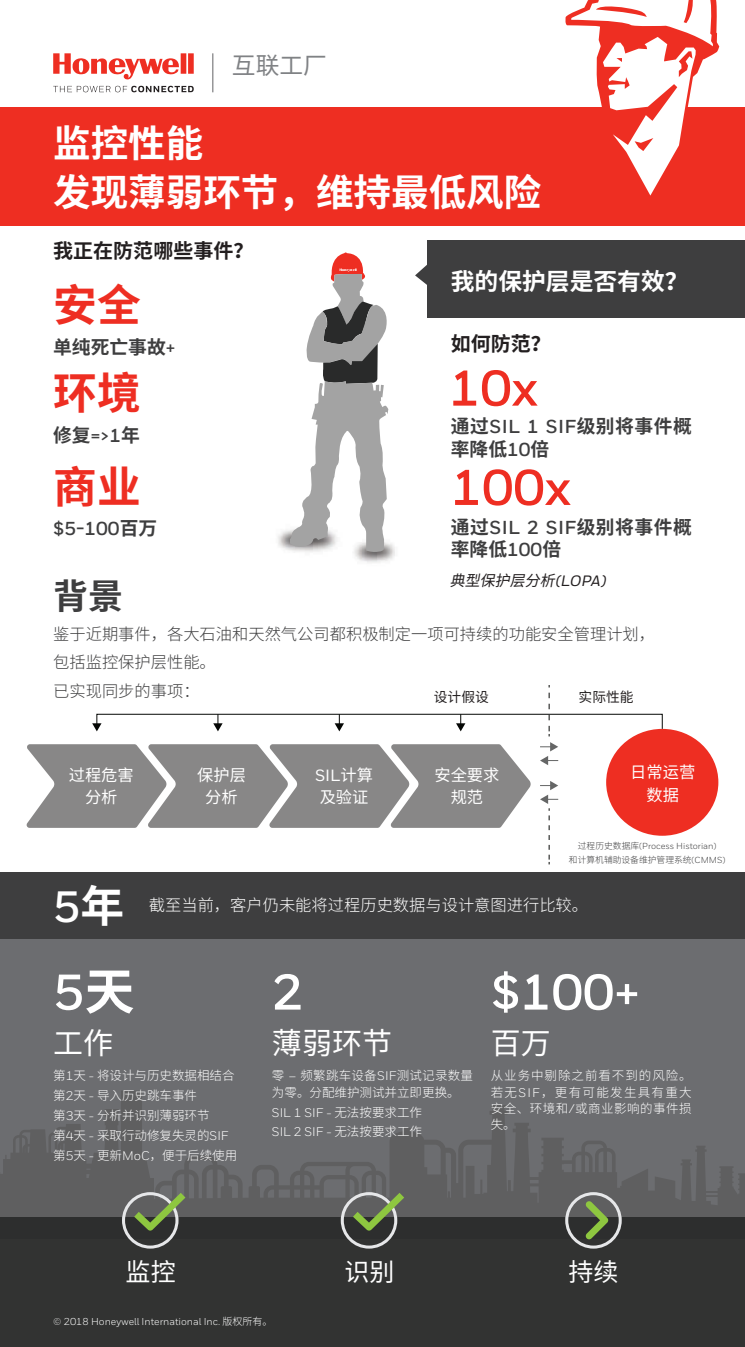
<style>
.page{position:relative;width:745px;height:1347px;background:#fff}
.page>*{position:absolute;margin:0;border:0;box-sizing:border-box;transform-origin:0 0}
.t1{font:700 50px "Honeywell Sans";color:#fff}
.t2{font:700 50px "Honeywell Sans";color:#ee2e22}
.t3{font:700 43.75px "Source Han Sans CN";color:#ee2e22}
.t4{font:700 43.75px "Honeywell Sans";color:#fff}
.t5{font:700 37.5px/48.8px "Source Han Sans CN";color:#fff}
.t6{font:700 35px "Source Han Sans CN";color:#3e3e3f}
.t7{font:30px "Source Han Sans CN";color:#fff}
.t8{font:25px "Source Han Sans CN";color:#fff}
.t9{font:700 23.75px "Source Han Sans CN";color:#fff}
.t10{font:23.75px "Source Han Sans CN";color:#808285}
.t11{font:700 20px "Source Han Sans CN";color:#231f20}
.t12{font:700 18.75px/22.5px "Source Han Sans CN";letter-spacing:.025em;color:#3e3e3f}
.t13{font:700 18.75px "Honeywell Sans";color:#3e3e3f}
.t14{font:300 16.25px/27.2px "Source Han Sans CN";color:#3e3e3f}
.t15{font:300 16.25px "Source Han Sans CN";color:#fff}
.t16{font:16.25px/22.5px "Source Han Sans CN";color:#fff;text-align:center}
.t17{font:500 16.25px "Honeywell Sans";color:#fff}
.t18{font:italic 15px "Source Han Sans CN";color:#231f20}
.t19{font:13.75px "Source Han Sans CN";color:#231f20}
.t20{font:300 12.5px/19.8px "Source Han Sans CN";color:#fff}
.t21{font:12.5px/19.8px "Honeywell Sans";color:#fff}
.t22{font:10px "Honeywell Sans";color:#fff}
.t23{font:8.75px "Honeywell Sans";color:#3e3e3f}
.t24{font:300 8.75px "Source Han Sans CN";color:#3e3e3f}
.s1{font-family:"Honeywell Sans"}
.s2{font-family:"Source Han Sans CN"}
.s3{font-family:"Honeywell Sans";font-weight:500}
.s4{font-family:"Source Han Sans CN";font-weight:400}
.s5{font-family:"Source Han Sans CN";font-weight:300}
.s6{font-family:"Honeywell Sans";font-weight:400}
</style>
<div class="page">
<div style="left:0;top:923px;width:744px;height:423px;background:#6c6d70"></div>
<div style="left:0;top:1217px;width:744px;height:129px;background:#323332"></div>
<svg style="left:0;top:1091px;width:744px;height:126px"></svg>
<div style="left:0;top:1217px;width:744px;height:22px;background:#2d2e2e"></div>
<hr style="left:212px;top:53px;width:1px;height:39px;background:#636366">
<svg style="left:53px;top:53px;width:141px;height:27px"></svg>
<svg style="left:53px;top:86px;width:140px;height:6px"></svg>
<div style="left:0;top:108px;width:744px;height:118px;background:#ee2e22"></div>
<svg style="left:491px;top:0;width:253px;height:196px"></svg>
<svg style="left:570px;top:0;width:142px;height:195px"></svg>
<img style="left:278px;top:530px;width:12px;height:21px">
<img style="left:376px;top:543px;width:19px;height:20px">
<img style="left:354px;top:552px;width:22px;height:11px">
<svg style="left:290px;top:252px;width:100px;height:300px"></svg>
<div style="left:427px;top:240px;width:317px;height:78px;background:#3e3e3f"></div>
<svg style="left:415px;top:265px;width:12px;height:20px"></svg>
<div style="left:605px;top:729px;width:113px;height:106px;background:#ee2e22;border-radius:50%"></div>
<svg style="left:92px;top:685px;width:570px;height:51px"></svg>
<svg style="left:540px;top:781px;width:18px;height:83px"></svg>
<svg style="left:540px;top:742px;width:18px;height:23px"></svg>
<svg style="left:26px;top:744px;width:504px;height:84px;background:#959494"></svg>
<div style="left:0;top:872px;width:744px;height:66px;background:#3e3e3f"></div>
<svg style="left:122px;top:1192px;width:63px;height:56px"></svg>
<svg style="left:340px;top:1192px;width:64px;height:56px"></svg>
<svg style="left:565px;top:1192px;width:56px;height:56px"></svg>
<h3 class="t10" style="left:232px;top:52px;width:96px">互联工厂</h3>
<h3 class="t5" style="left:53px;top:120px;width:489px">监控性能<br>发现薄弱环节，维持最低风险</h3>
<h3 class="t11" style="left:53px;top:240px;width:201px">我正在防范哪些事件？</h3>
<h2 class="t3" style="left:53px;top:280px;width:89px">安全</h2>
<h3 class="t12" style="left:53px;top:336px;width:124px">单纯死亡事故<span class="s1">+</span></h3>
<h2 class="t3" style="left:53px;top:368px;width:89px">环境</h2>
<h3 class="t12" style="left:53px;top:424px;width:88px">修复<span class="s1">=&gt;1</span>年</h3>
<h2 class="t3" style="left:53px;top:462px;width:89px">商业</h2>
<h3 class="t13" style="left:53px;top:517px;width:105px">$5-100<span class="s2">百万</span></h3>
<h3 class="t6" style="left:53px;top:576px;width:71px">背景</h3>
<h3 class="t9" style="left:450px;top:267px;width:239px">我的保护层是否有效？</h3>
<h3 class="t11" style="left:450px;top:332px;width:101px">如何防范？</h3>
<h1 class="t2" style="left:449px;top:358px;width:90px">10x</h1>
<h3 class="t12" style="left:450px;top:415px;width:242px">通过<span class="s1">SIL 1 SIF</span>级别将事件概率降低<span class="s1">10</span>倍</h3>
<h1 class="t2" style="left:450px;top:457px;width:121px">100x</h1>
<h3 class="t12" style="left:450px;top:516px;width:242px">通过<span class="s1">SIL 2 SIF</span>级别将事件概率降低<span class="s1">100</span>倍</h3>
<p class="t18" style="left:449px;top:571px;width:160px">典型保护层分析<span class="s3">( LO PA)</span></p>
<h3 class="t14" style="left:53px;top:621px;width:603px">鉴于近期事件，各大石油和天然气公司都积极制定一项可持续的功能安全管理计划，包括监控保护层性能。</h3>
<h3 class="t14" style="left:53px;top:678px;width:148px">已实现同步的事项：</h3>
<p class="t19" style="left:433px;top:688px;width:56px">设计假设</p>
<p class="t19" style="left:578px;top:688px;width:56px">实际性能</p>
<h3 class="t16" style="left:69px;top:764px;width:66px">过程危害分析</h3>
<h3 class="t16" style="left:434px;top:764px;width:66px">安全要求规范</h3>
<h3 class="t16" style="left:197px;top:764px;width:50px">保护层分析</h3>
<h3 class="t17" style="left:315px;top:765px;width:60px">SIL<span class="s4">计算</span></h3>
<h3 class="t16" style="left:319px;top:786px;width:50px">及验证</h3>
<h3 class="t16" style="left:629px;top:761px;width:67px">日常运营数据</h3>
<p class="t23" style="left:577px;top:840px;width:140px"><span class="s5">过程历史数据库</span>(Process Historian)</p>
<p class="t24" style="left:568px;top:855px;width:158px">和计算机辅助设备维护管理系统<span class="s6">(CMMS)</span></p>
<h2 class="t4" style="left:53px;top:880px;width:73px">5<span class="s2">年</span></h2>
<h3 class="t15" style="left:149px;top:896px;width:440px">截至当前，客户仍未能将过程历史数据与设计意图进行比较。</h3>
<h1 class="t1" style="left:53px;top:962px;width:83px">5<span class="s2">天</span></h1>
<h1 class="t1" style="left:272px;top:962px;width:33px">2</h1>
<h1 class="t1" style="left:490px;top:962px;width:150px">$100+</h1>
<h3 class="t7" style="left:53px;top:1026px;width:61px">工作</h3>
<h3 class="t7" style="left:272px;top:1026px;width:122px">薄弱环节</h3>
<h3 class="t7" style="left:490px;top:1026px;width:61px">百万</h3>
<p class="t20" style="left:53px;top:1066px;width:185px">第<span class="s6">1</span>天 <span class="s6">-</span> 将设计与历史数据相结合第<span class="s6">2</span>天 <span class="s6">-</span> 导入历史跳车事件<br>第<span class="s6">3</span>天 <span class="s6">-</span> 分析并识别薄弱环节<br>第<span class="s6">4</span>天 <span class="s6">-</span> 采取行动修复失灵的<span class="s6">SIF</span>第<span class="s6">5</span>天 <span class="s6">-</span> 更新<span class="s6">MoC</span>，便于后续使用</p>
<p class="t20" style="left:272px;top:1068px;width:202px;line-height:16.2px">零 <span class="s6">–</span> 频繁跳车设备<span class="s6">SIF</span>测试记录数量为零。分配维护测试并立即更换。</p>
<p class="t21" style="left:272px;top:1102px;width:151px">SIL 1 SIF - <span class="s5">无法按要求工作<br></span>SIL 2 SIF - <span class="s5">无法按要求工作</span></p>
<p class="t20" style="left:490px;top:1068px;width:202px;line-height:16.2px;text-align:justify">从业务中剔除之前看不到的风险。若无<span class="s6">SIF</span>，更有可能发生具有重大安全、环境和<span class="s6">/</span>或商业影响的事件损失。</p>
<h3 class="t8" style="left:125px;top:1257px;width:52px">监控</h3>
<h3 class="t8" style="left:344px;top:1257px;width:51px">识别</h3>
<h3 class="t8" style="left:568px;top:1257px;width:51px">持续</h3>
<p class="t22" style="left:53px;top:1315px;width:221px">© 2018 Honeywell International Inc. <span class="s5">版权所有。</span></p>
</div>
